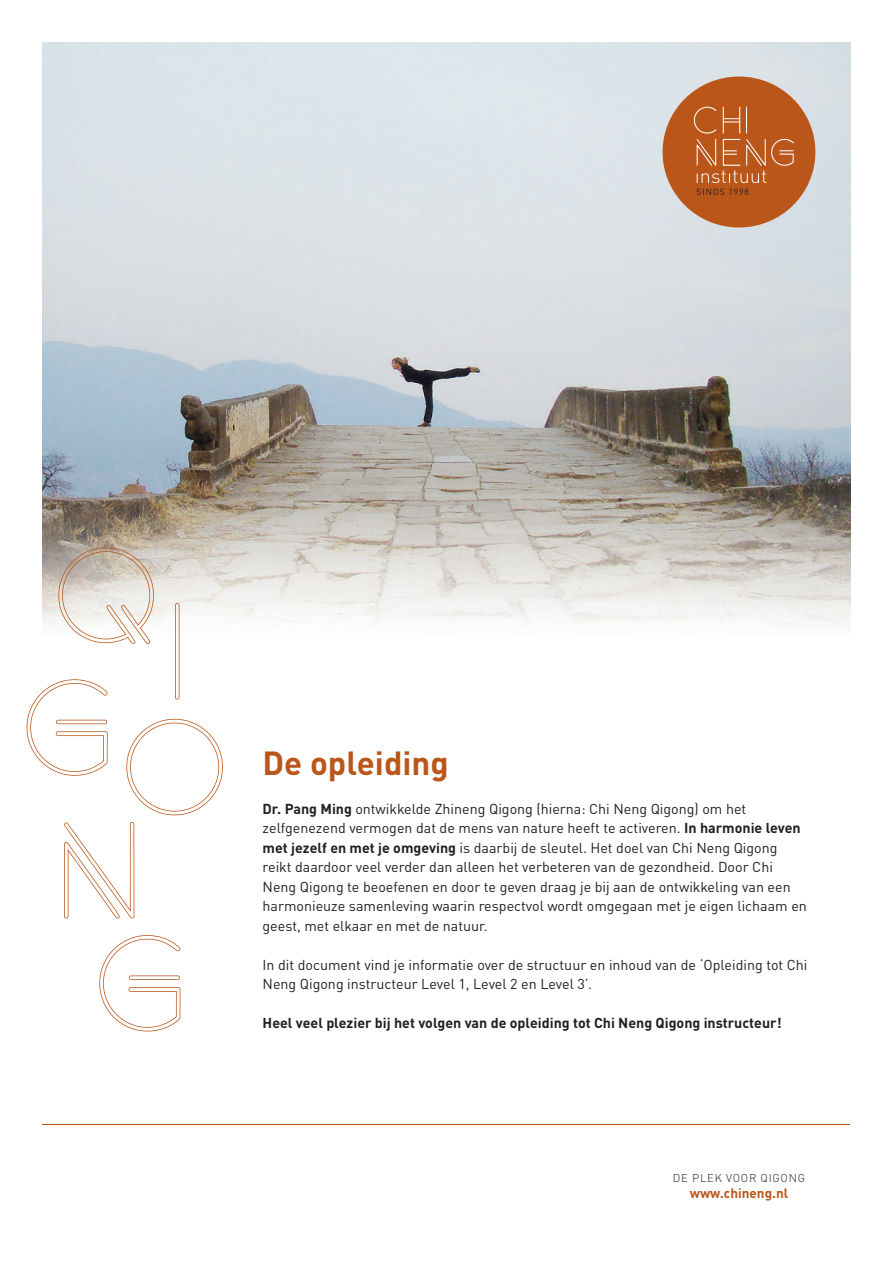
<style>
.page{position:relative;width:893px;height:1263px;background:#fff}
.page>*{position:absolute;margin:0;border:0;box-sizing:border-box;transform-origin:0 0}
.t1{font:700 33px "DIN Pro";color:#ba5619}
.t2{font:14.25px/19.5px "DIN Pro";color:#231f20}
.t3{font:700 14.25px "DIN Pro";color:#231f20}
.t4{font:700 13.5px "DIN Pro";color:#ba5619}
.t5{font:300 11.25px "DIN Pro";letter-spacing:.07em;color:#231f20}
.s1{font-weight:700}
</style>
<div class="page">
<img style="left:43px;top:43px;width:807px;height:649px">
<svg style="left:58px;top:547px;width:96px;height:97px"></svg>
<svg style="left:175px;top:603px;width:4px;height:96px"></svg>
<svg style="left:27px;top:679px;width:81px;height:97px"></svg>
<svg style="left:99px;top:935px;width:81px;height:96px"></svg>
<svg style="left:126px;top:719px;width:97px;height:96px"></svg>
<svg style="left:64px;top:822px;width:70px;height:96px"></svg>
<div style="left:663px;top:77px;width:152px;height:150px;background:#ba5619;border-radius:50%"></div>
<svg style="left:696px;top:189px;width:52px;height:6px"></svg>
<svg style="left:694px;top:107px;width:100px;height:76px"></svg>
<hr style="left:43px;top:1124px;width:807px;height:1px;background:#ba5619">
<h1 class="t1" style="left:263px;top:748px;width:188px">De opleiding</h1>
<p class="t2" style="left:263px;top:800px;width:546px"><span class="s1">Dr. Pang Ming</span> ontwikkelde Zhineng Qigong (hierna: Chi Neng Qigong) om het zelfgenezend vermogen dat de mens van nature heeft te activeren. <span class="s1">In harmonie leven met jezelf en met je omgeving</span> is daarbij de sleutel. Het doel van Chi Neng Qigong reikt daardoor veel verder dan alleen het verbeteren van de gezondheid. Door Chi Neng Qigong te beoefenen en door te geven draag je bij aan de ontwikkeling van een harmonieuze samenleving waarin respectvol wordt omgegaan met je eigen lichaam en geest, met elkaar en met de natuur.</p>
<p class="t2" style="left:263px;top:956px;width:546px">In dit document vind je informatie over de structuur en inhoud van de ‘Opleiding tot Chi<br>Neng Qigong instructeur Level 1, Level 2 en Level 3’.</p>
<p class="t3" style="left:263px;top:1017px;width:521px">Heel veel plezier bij het volgen van de opleiding tot Chi Neng Qigong instructeur!</p>
<p class="t5" style="left:673px;top:1171px;width:134px">DE PLEK VOOR QIGONG</p>
<p class="t4" style="left:690px;top:1187px;width:100px">www.chineng.nl</p>
</div>
